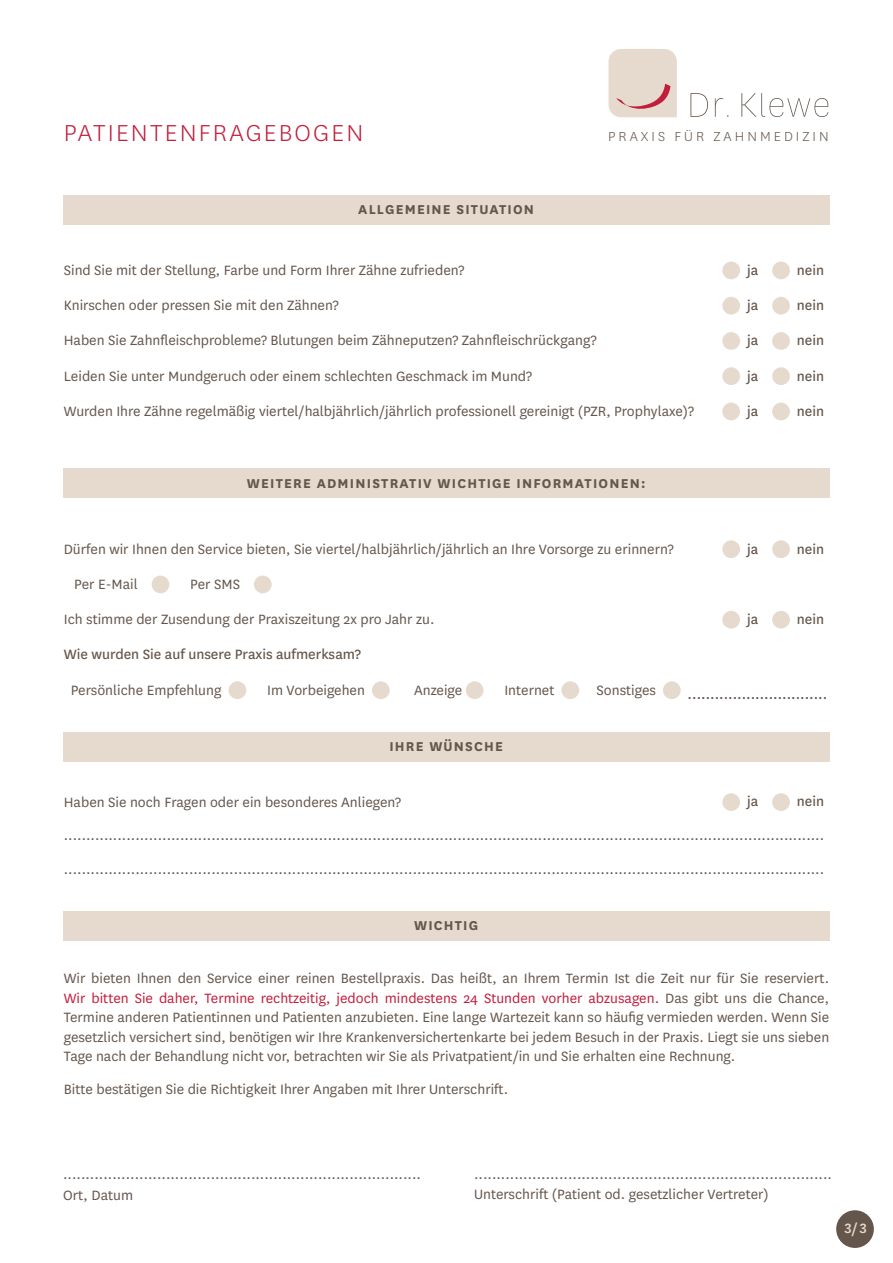
<style>
.page{position:relative;width:893px;height:1263px;background:#fff}
.page>*{position:absolute;margin:0;border:0;box-sizing:border-box;transform-origin:0 0}
.t1{font:300 27px "National";letter-spacing:.08em;color:#c21e3c}
.t2{font:15.75px/19.5px "National";color:#65564c}
.t3{font:15.75px "National";color:#65564c}
.t4{font:500 15.75px "National";color:#e5dacd}
.t5{font:300 15.3px "National";letter-spacing:.2em;color:#65564c}
.t6{font:700 15px "National";letter-spacing:.08em;color:#65564c}
.s1{color:#c21e3c}
</style>
<div class="page">
<svg style="left:608px;top:49px;width:69px;height:68px;background:#e4d2c7"></svg>
<svg style="left:690px;top:93px;width:138px;height:24px"></svg>
<div style="left:722px;top:262px;width:18px;height:17px;background:#e5dacd;border-radius:50%"></div>
<div style="left:772px;top:262px;width:18px;height:17px;background:#e5dacd;border-radius:50%"></div>
<div style="left:722px;top:297px;width:18px;height:18px;background:#e5dacd;border-radius:50%"></div>
<div style="left:772px;top:297px;width:18px;height:18px;background:#e5dacd;border-radius:50%"></div>
<div style="left:722px;top:332px;width:18px;height:18px;background:#e5dacd;border-radius:50%"></div>
<div style="left:772px;top:332px;width:18px;height:18px;background:#e5dacd;border-radius:50%"></div>
<div style="left:722px;top:367px;width:18px;height:18px;background:#e5dacd;border-radius:50%"></div>
<div style="left:772px;top:367px;width:18px;height:18px;background:#e5dacd;border-radius:50%"></div>
<div style="left:722px;top:403px;width:18px;height:17px;background:#e5dacd;border-radius:50%"></div>
<div style="left:772px;top:403px;width:18px;height:17px;background:#e5dacd;border-radius:50%"></div>
<div style="left:722px;top:540px;width:18px;height:18px;background:#e5dacd;border-radius:50%"></div>
<div style="left:772px;top:540px;width:18px;height:18px;background:#e5dacd;border-radius:50%"></div>
<div style="left:152px;top:576px;width:17px;height:17px;background:#e5dacd;border-radius:50%"></div>
<div style="left:254px;top:576px;width:18px;height:17px;background:#e5dacd;border-radius:50%"></div>
<div style="left:722px;top:611px;width:18px;height:17px;background:#e5dacd;border-radius:50%"></div>
<div style="left:772px;top:611px;width:18px;height:17px;background:#e5dacd;border-radius:50%"></div>
<div style="left:229px;top:681px;width:17px;height:18px;background:#e5dacd;border-radius:50%"></div>
<div style="left:372px;top:681px;width:18px;height:18px;background:#e5dacd;border-radius:50%"></div>
<div style="left:466px;top:681px;width:17px;height:18px;background:#e5dacd;border-radius:50%"></div>
<div style="left:561px;top:681px;width:18px;height:18px;background:#e5dacd;border-radius:50%"></div>
<div style="left:663px;top:681px;width:18px;height:18px;background:#e5dacd;border-radius:50%"></div>
<div style="left:722px;top:793px;width:18px;height:18px;background:#e5dacd;border-radius:50%"></div>
<div style="left:772px;top:793px;width:18px;height:18px;background:#e5dacd;border-radius:50%"></div>
<div style="left:63px;top:195px;width:766px;height:30px;background:#e5dacd"></div>
<div style="left:63px;top:732px;width:766px;height:29px;background:#e5dacd"></div>
<div style="left:63px;top:911px;width:766px;height:30px;background:#e5dacd"></div>
<div style="left:63px;top:468px;width:766px;height:30px;background:#e5dacd"></div>
<div style="left:836px;top:1210px;width:38px;height:38px;background:#65564c;border-radius:50%"></div>
<h1 class="t1" style="left:64px;top:116px;width:301px">PATIENTENFRAGEBOGEN</h1>
<p class="t5" style="left:608px;top:127px;width:222px">PRAXIS FÜR ZAHNMEDIZIN</p>
<p class="t6" style="left:358px;top:199px;width:177px">ALLGEMEINE SITUATION</p>
<p class="t2" style="left:64px;top:260px;width:402px">Sind Sie mit der Stellung, Farbe und Form Ihrer Zähne zufrieden?</p>
<p class="t3" style="left:747px;top:259px;width:13px">ja</p>
<p class="t3" style="left:797px;top:259px;width:29px">nein</p>
<p class="t2" style="left:64px;top:295px;width:276px">Knirschen oder pressen Sie mit den Zähnen?</p>
<p class="t3" style="left:747px;top:295px;width:13px">ja</p>
<p class="t3" style="left:797px;top:295px;width:29px">nein</p>
<p class="t2" style="left:64px;top:330px;width:535px">Haben Sie Zahnfleischprobleme? Blutungen beim Zähneputzen? Zahnfleischrückgang?</p>
<p class="t3" style="left:747px;top:330px;width:13px">ja</p>
<p class="t3" style="left:797px;top:330px;width:29px">nein</p>
<p class="t2" style="left:64px;top:365px;width:470px">Leiden Sie unter Mundgeruch oder einem schlechten Geschmack im Mund?</p>
<p class="t3" style="left:747px;top:365px;width:13px">ja</p>
<p class="t3" style="left:797px;top:365px;width:29px">nein</p>
<p class="t2" style="left:64px;top:401px;width:632px">Wurden Ihre Zähne regelmäßig viertel/halbjährlich/jährlich professionell gereinigt (PZR, Prophylaxe)?</p>
<p class="t3" style="left:747px;top:400px;width:13px">ja</p>
<p class="t3" style="left:797px;top:400px;width:29px">nein</p>
<p class="t6" style="left:247px;top:472px;width:400px">WEITERE ADMINISTRATIV WICHTIGE INFORMATIONEN:</p>
<p class="t2" style="left:64px;top:538px;width:611px">Dürfen wir Ihnen den Service bieten, Sie viertel/halbjährlich/jährlich an Ihre Vorsorge zu erinnern?</p>
<p class="t3" style="left:747px;top:538px;width:13px">ja</p>
<p class="t3" style="left:797px;top:538px;width:29px">nein</p>
<p class="t2" style="left:74px;top:573px;width:65px">Per E-Mail</p>
<p class="t2" style="left:190px;top:573px;width:51px">Per SMS</p>
<p class="t2" style="left:64px;top:609px;width:372px">Ich stimme der Zusendung der Praxiszeitung 2x pro Jahr zu.</p>
<p class="t3" style="left:747px;top:609px;width:13px">ja</p>
<p class="t3" style="left:797px;top:609px;width:29px">nein</p>
<p class="t3" style="left:64px;top:644px;width:299px">Wie wurden Sie auf unsere Praxis aufmerksam?</p>
<p class="t2" style="left:71px;top:679px;width:152px">Persönliche Empfehlung</p>
<p class="t2" style="left:267px;top:679px;width:99px">Im Vorbeigehen</p>
<p class="t2" style="left:414px;top:679px;width:50px">Anzeige</p>
<p class="t2" style="left:504px;top:679px;width:52px">Internet</p>
<p class="t2" style="left:597px;top:679px;width:61px">Sonstiges</p>
<p class="t3" style="left:688px;top:684px;width:141px">...............................</p>
<p class="t6" style="left:389px;top:736px;width:115px">IHRE WÜNSCHE</p>
<p class="t2" style="left:64px;top:791px;width:339px">Haben Sie noch Fragen oder ein besonderes Anliegen?</p>
<p class="t3" style="left:747px;top:791px;width:13px">ja</p>
<p class="t3" style="left:797px;top:791px;width:29px">nein</p>
<p class="t2" style="left:64px;top:818px;width:762px;line-height:33.8px">.......................................................................................................................................................................... ..........................................................................................................................................................................</p>
<p class="t6" style="left:414px;top:915px;width:66px">WICHTIG</p>
<p class="t2" style="left:64px;top:968px;width:767px;text-align:justify">Wir bieten Ihnen den Service einer reinen Bestellpraxis. Das heißt, an Ihrem Termin Ist die Zeit nur für Sie reserviert.<br><span class="s1">Wir bitten Sie daher, Termine rechtzeitig, jedoch mindestens 24 Stunden vorher abzusagen.</span> Das gibt uns die Chance, Termine anderen Patientinnen und Patienten anzubieten. Eine lange Wartezeit kann so häufig vermieden werden. Wenn Sie gesetzlich versichert sind, benötigen wir Ihre Krankenversichertenkarte bei jedem Besuch in der Praxis. Liegt sie uns sieben Tage nach der Behandlung nicht vor, betrachten wir Sie als Privatpatient/in und Sie erhalten eine Rechnung.</p>
<p class="t2" style="left:64px;top:1078px;width:446px">Bitte bestätigen Sie die Richtigkeit Ihrer Angaben mit Ihrer Unterschrift.</p>
<p class="t2" style="left:63px;top:1164px;width:359px;line-height:20.2px">................................................................................<br>Ort, Datum</p>
<p class="t2" style="left:474px;top:1163px;width:359px;line-height:20.2px">................................................................................<br>Unterschrift (Patient od. gesetzlicher Vertreter)</p>
<p class="t4" style="left:844px;top:1217px;width:25px">3/3</p>
</div>
